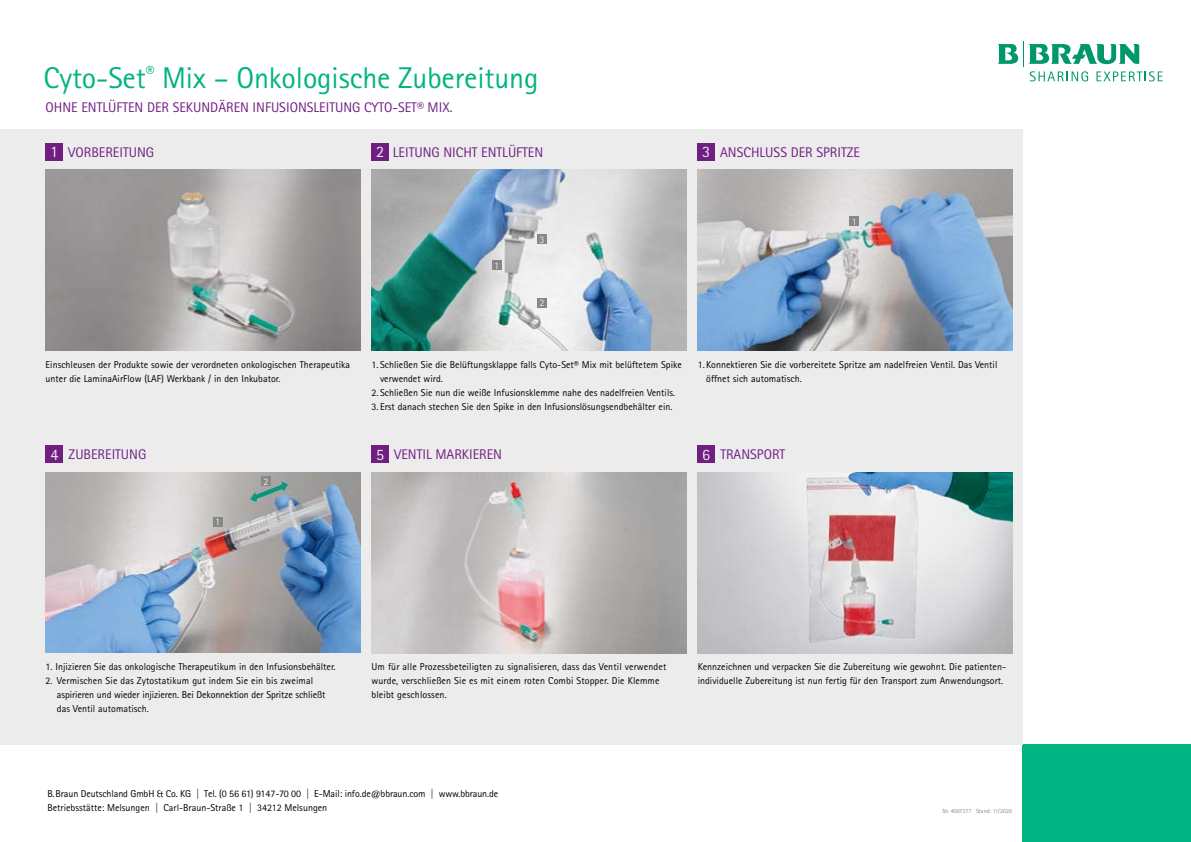
<style>
.page{position:relative;width:1191px;height:842px;background:#fff}
.page>*{position:absolute;margin:0;border:0;box-sizing:border-box;transform-origin:0 0}
.t1{font:30px "Rotis Sans Serif Pro";letter-spacing:-.005em;color:#00b482}
.t2{font:16px "Rotis Sans Serif Pro";color:#ececed}
.t3{font:14px "Rotis Sans Serif Pro";color:#711e82}
.t4{font:10px/14px "Rotis Sans Serif Pro";color:#000}
.t5{font:10px "Rotis Sans Serif Pro";color:#ececed}
.t6{font:6px "Rotis Sans Serif Pro";color:#878786}
.s1{font-size:16px;color:#ececed}
</style>
<div class="page">
<div style="left:1022px;top:744px;width:169px;height:98px;background:#00b482"></div>
<div style="left:0;top:129px;width:1022px;height:615px;background:#ececed"></div>
<img style="left:697px;top:170px;width:315px;height:180px">
<div style="left:697px;top:143px;width:17px;height:17px;background:#711e82"></div>
<img style="left:371px;top:473px;width:315px;height:180px">
<div style="left:371px;top:446px;width:17px;height:17px;background:#711e82"></div>
<img style="left:46px;top:472px;width:314px;height:180px">
<div style="left:46px;top:446px;width:17px;height:17px;background:#711e82"></div>
<img style="left:697px;top:473px;width:315px;height:180px">
<div style="left:697px;top:446px;width:17px;height:17px;background:#711e82"></div>
<div style="left:371px;top:143px;width:17px;height:17px;background:#711e82"></div>
<img style="left:371px;top:170px;width:315px;height:180px">
<div style="left:46px;top:143px;width:17px;height:17px;background:#711e82"></div>
<img style="left:46px;top:170px;width:314px;height:180px">
<div style="left:537px;top:298px;width:10px;height:10px;background:#878786"></div>
<div style="left:492px;top:260px;width:9px;height:10px;background:#878786"></div>
<div style="left:537px;top:234px;width:10px;height:10px;background:#878786"></div>
<div style="left:849px;top:216px;width:10px;height:10px;background:#878786"></div>
<div style="left:213px;top:517px;width:9px;height:10px;background:#878786"></div>
<div style="left:261px;top:476px;width:10px;height:10px;background:#878786"></div>
<svg style="left:997px;top:41px;width:165px;height:40px"></svg>
<h1 class="t1" style="left:43px;top:60px;width:497px">Cyto-Set<sup>®</sup> Mix – Onkologische Zubereitung</h1>
<h3 class="t3" style="left:46px;top:99px;width:408px">OHNE ENTLÜFTEN DER SEKUNDÄREN INFUSIONSLEITUNG CYTO-SET® MIX.</h3>
<h3 class="t3" style="left:50px;top:144px;width:106px"><span class="s1">1</span> VORBEREITUNG</h3>
<h3 class="t3" style="left:376px;top:144px;width:169px"><span class="s1">2</span> LEITUNG NICHT ENTLÜFTEN</h3>
<h3 class="t3" style="left:702px;top:144px;width:159px"><span class="s1">3</span> ANSCHLUSS DER SPRITZE</h3>
<p class="t4" style="left:46px;top:358px;width:306px">Einschleusen der Produkte sowie der verordneten onkologischen Therapeutika unter die LaminaAirFlow (LAF) Werkbank / in den Inkubator.</p>
<h3 class="t3" style="left:50px;top:446px;width:97px"><span class="s1">4</span> ZUBEREITUNG</h3>
<p class="t5" style="left:215px;top:516px;width:6px">1</p>
<p class="t5" style="left:263px;top:475px;width:6px">2</p>
<p class="t5" style="left:494px;top:259px;width:6px">1</p>
<p class="t5" style="left:539px;top:233px;width:6px">3</p>
<p class="t5" style="left:539px;top:297px;width:6px">2</p>
<p class="t5" style="left:851px;top:215px;width:6px">1</p>
<p class="t4" style="left:380px;top:358px;width:303px;text-indent:-8px">1. Schließen Sie die Belüftungsklappe falls Cyto-Set® Mix mit belüftetem Spike verwendet wird.</p>
<p class="t4" style="left:371px;top:386px;width:305px">2. Schließen Sie nun die weiße Infusionsklemme nahe des nadelfreien Ventils.</p>
<p class="t4" style="left:371px;top:400px;width:302px">3. Erst danach stechen Sie den Spike in den Infusionslösungsendbehälter ein.</p>
<p class="t4" style="left:706px;top:358px;width:293px;text-indent:-8px">1. Konnektieren Sie die vorbereitete Spritze am nadelfreien Ventil. Das Ventil öffnet sich automatisch.</p>
<h2 class="t2" style="left:376px;top:445px;width:9px">5</h2>
<h3 class="t3" style="left:394px;top:446px;width:109px">VENTIL MARKIEREN</h3>
<h3 class="t3" style="left:702px;top:446px;width:84px"><span class="s1">6</span> TRANSPORT</h3>
<p class="t4" style="left:46px;top:660px;width:291px">1. Injizieren Sie das onkologische Therapeutikum in den Infusionsbehälter.</p>
<p class="t4" style="left:57px;top:674px;width:270px;text-indent:-11px">2. Vermischen Sie das Zytostatikum gut indem Sie ein bis zweimal aspirieren und wieder injizieren. Bei Dekonnektion der Spritze schließt das Ventil automatisch.</p>
<p class="t4" style="left:371px;top:660px;width:296px">Um für alle Prozessbeteiligten zu signalisieren, dass das Ventil verwendet wurde, verschließen Sie es mit einem roten Combi Stopper. Die Klemme bleibt geschlossen.</p>
<p class="t4" style="left:47px;top:786px;width:452px">B.Braun Deutschland GmbH &amp; Co. KG | Tel. (0 56 61) 9147-70 00 | E-Mail: info.de@bbraun.com | www.bbraun.de<br>Betriebsstätte: Melsungen | Carl-Braun-Straße 1 | 34212 Melsungen</p>
<p class="t4" style="left:697px;top:660px;width:310px">Kennzeichnen und verpacken Sie die Zubereitung wie gewohnt. Die patienten&shy;individuelle Zubereitung ist nun fertig für den Transport zum Anwendungsort.</p>
<p class="t6" style="left:942px;top:807px;width:71px">Nr. 4007377 Stand: 11/2020</p>
</div>
